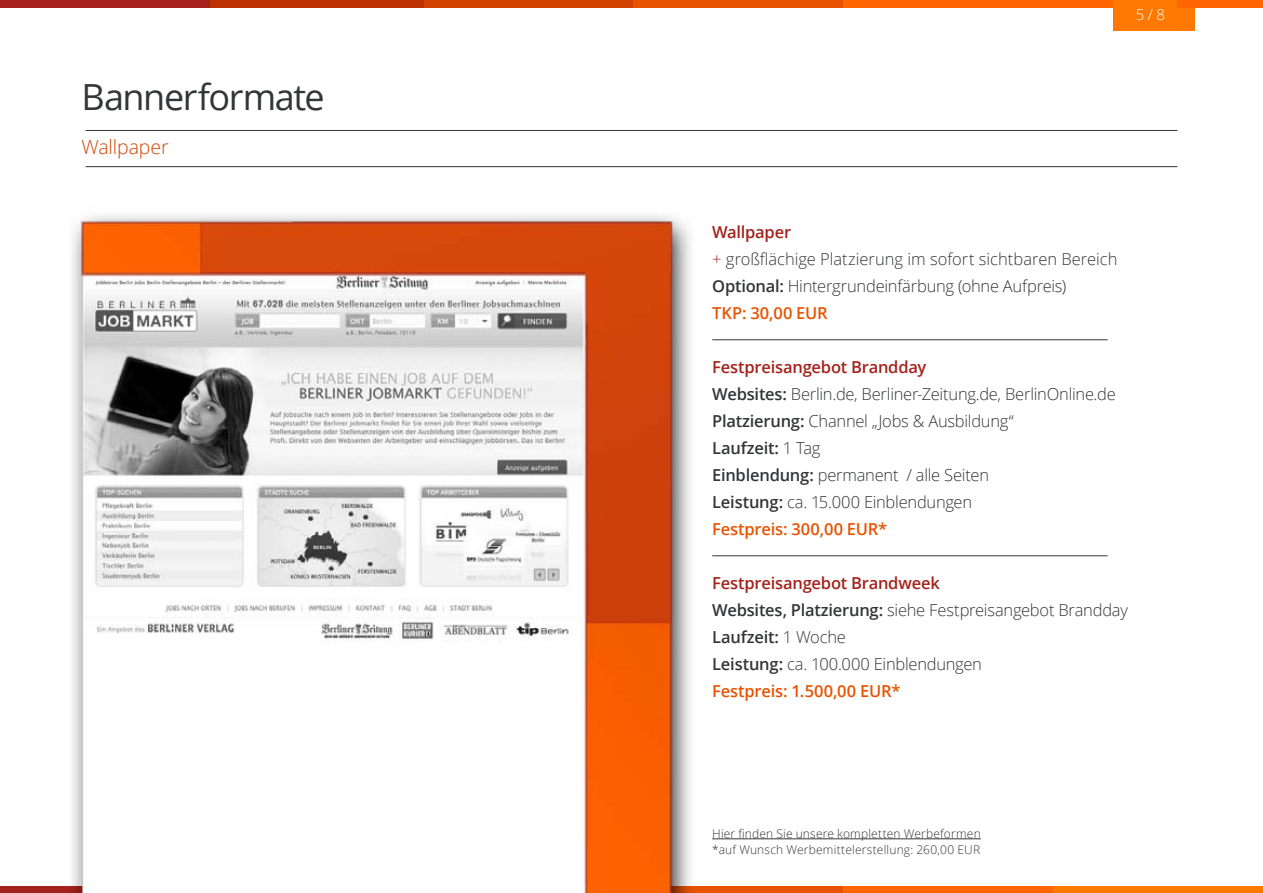
<style>
.page{position:relative;width:1263px;height:893px;background:#fff}
.page>*{position:absolute;margin:0;border:0;box-sizing:border-box;transform-origin:0 0}
.Headline_1{font:36px "Open Sans";letter-spacing:-.04em;color:#343538}
.Headline_1-2{font:300 19.5px "Open Sans";letter-spacing:-.005em;color:#d24201}
.Subheadline_2{font:300 16.5px/27px "Open Sans";letter-spacing:-.015em;color:#343538}
.Subheadline_2-2{font:600 16.5px "Open Sans";letter-spacing:-.01em;color:#a4221b}
.Balkendiagramm_-_Ken{font:300 16.5px "Open Sans";color:#343538}
.Subheadline_2-3{font:600 16.5px "Open Sans";letter-spacing:-.01em;color:#e85301}
.Subheadline_2-4{font:600 16.5px "Open Sans";letter-spacing:-.01em;color:#343538}
.t1{font:300 15px "Open Sans";color:#fff}
.Balkendiagramm_-_Ken-2{font:300 12px "Open Sans";letter-spacing:.015em;color:#343538}
.s1{color:#a4221b}
.s2{font-weight:600}
.s3{font-weight:600;color:#e85301}
.s4{font-weight:300}
</style>
<div class="page">
<div style="left:0;top:0;width:210px;height:8px;background:#a4221b"></div>
<div style="left:210px;top:0;width:214px;height:8px;background:#bc3101"></div>
<div style="left:424px;top:0;width:209px;height:8px;background:#d24201"></div>
<div style="left:633px;top:0;width:210px;height:8px;background:#e85301"></div>
<div style="left:843px;top:0;width:281px;height:8px;background:#ff6500"></div>
<div style="left:1113px;top:0;width:82px;height:31px;background:#ff7800"></div>
<div style="left:1177px;top:0;width:86px;height:8px;background:#ff6500"></div>
<div style="left:0;top:886px;width:210px;height:7px;background:#a4221b"></div>
<div style="left:633px;top:886px;width:210px;height:7px;background:#e85301"></div>
<div style="left:843px;top:886px;width:210px;height:7px;background:#ff6500"></div>
<div style="left:1053px;top:886px;width:210px;height:7px;background:#ff7800"></div>
<hr style="left:712px;top:838px;width:269px;height:1px;background:#343538">
<hr style="left:712px;top:339px;width:395px;height:1px;background:#343538">
<hr style="left:712px;top:555px;width:395px;height:1px;background:#343538">
<img style="left:72px;top:215px;width:646px;height:678px">
<hr style="left:86px;top:166px;width:1091px;height:1px;background:#343538">
<hr style="left:86px;top:130px;width:1091px;height:1px;background:#343538">
<p class="Headline_1" style="left:82px;top:72px;width:245px">Bannerformate</p>
<p class="Headline_1-2" style="left:82px;top:134px;width:89px">Wallpaper</p>
<p class="t1" style="left:1136px;top:4px;width:31px">5 / 8</p>
<p class="Subheadline_2-2" style="left:712px;top:221px;width:81px">Wallpaper</p>
<p class="Balkendiagramm_-_Ken" style="left:712px;top:248px;width:407px"><span class="s1">+</span> großflächige Platzierung im sofort sichtbaren Bereich</p>
<p class="Subheadline_2" style="left:712px;top:272px;width:356px"><span class="s2">Optional:</span> Hintergrundeinfärbung (ohne Aufpreis)<br><span class="s3">TKP: 30,00 EUR</span></p>
<p class="Subheadline_2-2" style="left:712px;top:356px;width:216px">Festpreisangebot Brandday</p>
<p class="Subheadline_2" style="left:712px;top:380px;width:405px"><span class="s2">Websites:</span> Berlin.de, Berliner-Zeitung.de, BerlinOnline.de</p>
<p class="Subheadline_2" style="left:712px;top:407px;width:303px"><span class="s2">Platzierung:</span> Channel „Jobs &amp; Ausbildung“</p>
<p class="Subheadline_2-4" style="left:712px;top:437px;width:110px">Laufzeit: <span class="s4">1 Tag</span></p>
<p class="Subheadline_2" style="left:712px;top:461px;width:278px"><span class="s2">Einblendung:</span> permanent / alle Seiten</p>
<p class="Subheadline_2" style="left:712px;top:488px;width:261px"><span class="s2">Leistung:</span> ca. 15.000 Einblendungen</p>
<p class="Subheadline_2-3" style="left:712px;top:518px;width:177px">Festpreis: 300,00 EUR*</p>
<p class="Subheadline_2-2" style="left:712px;top:572px;width:229px">Festpreisangebot Brandweek</p>
<p class="Subheadline_2" style="left:712px;top:596px;width:417px"><span class="s2">Websites, Platzierung:</span> siehe Festpreisangebot Brandday</p>
<p class="Subheadline_2-4" style="left:712px;top:626px;width:135px">Laufzeit: <span class="s4">1 Woche</span></p>
<p class="Subheadline_2" style="left:712px;top:650px;width:271px"><span class="s2">Leistung:</span> ca. 100.000 Einblendungen</p>
<p class="Subheadline_2-3" style="left:712px;top:680px;width:190px">Festpreis: 1.500,00 EUR*</p>
<p class="Balkendiagramm_-_Ken-2" style="left:712px;top:825px;width:270px">Hier finden Sie unsere kompletten Werbeformen</p>
<p class="Balkendiagramm_-_Ken-2" style="left:712px;top:842px;width:269px">*auf Wunsch Werbemittelerstellung: 260,00 EUR</p>
</div>
